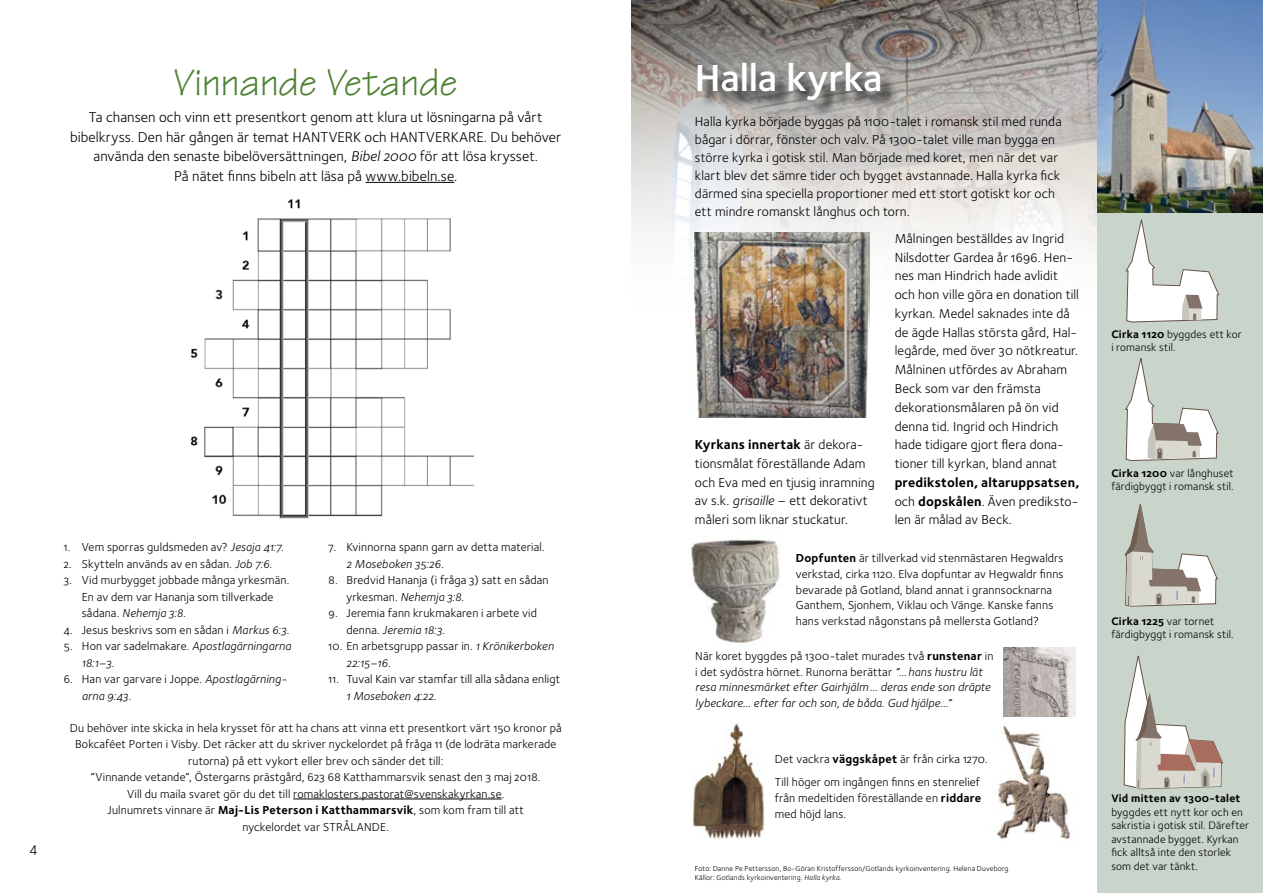
<style>
.page{position:relative;width:1263px;height:893px;background:#fff}
.page>*{position:absolute;margin:0;border:0;box-sizing:border-box;transform-origin:0 0}
.t1{font:40.5px "Tekton";letter-spacing:-.01em;color:#4e8134}
.t2{font:39px "Foundry Sterling Demi OSF";letter-spacing:-.005em;color:#fff}
.t3{font:14.7px/19.5px "Foundry Sterling Book OSF";letter-spacing:.005em;color:#000;text-align:center}
.t4{font:13.5px/18.8px "Foundry Sterling Book OSF";letter-spacing:.01em;color:#000}
.t5{font:13.5px "Foundry Sterling Bold OSF";letter-spacing:.015em;color:#000}
.t6{font:12px/16.5px "Foundry Sterling Book OSF";letter-spacing:.015em;color:#000}
.t7{font:12px/15.8px "Foundry Sterling Book Italic OSF";letter-spacing:.015em;color:#000}
.t8{font:11.25px/13.5px "Foundry Sterling Book OSF";letter-spacing:.015em;color:#000}
.t9{font:11.25px "Foundry Sterling Bold OSF";letter-spacing:.02em;color:#000}
.t10{font:7.5px/9px "Foundry Sterling Book OSF";letter-spacing:.02em;color:#000}
.s1{font-family:"Foundry Sterling Book Italic OSF"}
.s2{font-family:"Foundry Sterling Book OSF"}
.s3{font-family:"Foundry Sterling";font-style:italic}
.s4{font-family:"Foundry Sterling Bold OSF"}
</style>
<div class="page">
<img style="left:631px;top:0;width:466px;height:18px">
<svg style="left:631px;top:18px;width:466px;height:295px"></svg>
<div style="left:1097px;top:188px;width:166px;height:705px;background:#c9d5cb"></div>
<div style="left:700px;top:66px;width:198px;height:53px;background:#000;opacity:.75"></div>
<img style="left:190px;top:199px;width:283px;height:320px">
<hr style="left:293px;top:799px;width:209px;height:1px;background:#000">
<img style="left:1097px;top:0;width:166px;height:213px">
<svg style="left:1126px;top:220px;width:93px;height:102px"></svg>
<svg style="left:1125px;top:358px;width:93px;height:103px"></svg>
<svg style="left:1124px;top:504px;width:94px;height:102px"></svg>
<svg style="left:1124px;top:656px;width:99px;height:133px"></svg>
<img style="left:695px;top:233px;width:175px;height:184px">
<img style="left:692px;top:723px;width:73px;height:116px">
<img style="left:991px;top:725px;width:83px;height:116px">
<img style="left:691px;top:539px;width:89px;height:104px">
<img style="left:1003px;top:648px;width:72px;height:69px">
<hr style="left:366px;top:182px;width:88px;height:1px;background:#000">
<h1 class="t1" style="left:174px;top:57px;width:285px">Vinnande Vetande</h1>
<p class="t3" style="left:70px;top:107px;width:492px">Ta chansen och vinn ett presentkort genom att klura ut lösningarna på vårt bibelkryss. Den här gången är temat HANTVERK och HANTVERKARE. Du behöver använda den senaste bibelöversättningen, <span class="s1">Bibel 2000</span> för att lösa krysset.<br>På nätet finns bibeln att läsa på www.bibeln.se.</p>
<h2 class="t2" style="left:695px;top:50px;width:189px">Halla kyrka</h2>
<p class="t4" style="left:695px;top:112px;width:368px;line-height:18px">Halla kyrka började byggas på 1100-talet i romansk stil med runda bågar i dörrar, fönster och valv. På 1300-talet ville man bygga en större kyrka i gotisk stil. Man började med koret, men när det var klart blev det sämre tider och bygget avstannade. Halla kyrka fick därmed sina speciella proportioner med ett stort gotiskt kor och ett mindre romanskt långhus och torn.</p>
<p class="t5" style="left:695px;top:435px;width:170px">Kyrkans innertak <span class="s2">är dekora-</span></p>
<p class="t4" style="left:695px;top:454px;width:181px">tionsmålat föreställande Adam och Eva med en tjusig inramning av s.k. <span class="s3">grisaille</span> – ett dekorativt måleri som liknar stuckatur.</p>
<p class="t4" style="left:895px;top:229px;width:186px">Målningen beställdes av Ingrid<br>Nilsdotter Gardea år 1696. Hen&shy;nes man Hindrich hade avlidit och hon ville göra en donation till kyrkan. Medel saknades inte då de ägde Hallas största gård, Hal&shy;legårde, med över 30 nötkreatur.<br>Målninen utfördes av Abraham<br>Beck som var den främsta dekorationsmålaren på ön vid denna tid. Ingrid och Hindrich hade tidigare gjort flera dona&shy;tioner till kyrkan, bland annat</p>
<p class="t5" style="left:895px;top:473px;width:186px">predikstolen, altaruppsatsen,</p>
<p class="t4" style="left:895px;top:491px;width:185px">och <span class="s4">dopskålen</span>. Även prediksto&shy;len är målad av Beck.</p>
<p class="t8" style="left:1111px;top:327px;width:132px"><span class="s4">Cirka 1120</span> byggdes ett kor i romansk stil.</p>
<p class="t8" style="left:1111px;top:466px;width:124px"><span class="s4">Cirka 1200</span> var långhuset färdigbyggt i romansk stil.</p>
<p class="t6" style="left:64px;top:539px;width:221px">1. Vem sporras guldsmeden av? <span class="s1">Jesaja 41:7.</span></p>
<p class="t6" style="left:64px;top:555px;width:210px">2. Skytteln används av en sådan. <span class="s1">Job 7:6.</span></p>
<p class="t6" style="left:64px;top:572px;width:227px;text-align:center">3. Vid murbygget jobbade många yrkesmän.<br>En av dem var Hananja som tillverkade</p>
<p class="t7" style="left:82px;top:605px;width:106px"><span class="s2">sådana.</span> Nehemja 3:8.</p>
<p class="t6" style="left:64px;top:621px;width:227px">4. Jesus beskrivs som en sådan i <span class="s1">Markus 6:3.</span></p>
<p class="t6" style="left:64px;top:638px;width:229px">5. Hon var sadelmakare. <span class="s1">Apostlagärningarna</span></p>
<p class="t7" style="left:82px;top:655px;width:34px">18:1–3.</p>
<p class="t6" style="left:64px;top:671px;width:225px">6. Han var garvare i Joppe. <span class="s1">Apostlagärning-</span></p>
<p class="t7" style="left:82px;top:688px;width:51px">arna 9:43.</p>
<p class="t6" style="left:328px;top:539px;width:218px">7. Kvinnorna spann garn av detta material.</p>
<p class="t7" style="left:346px;top:556px;width:99px">2 Moseboken 35:26.</p>
<p class="t6" style="left:328px;top:572px;width:222px">8. Bredvid Hananja (i fråga 3) satt en sådan</p>
<p class="t7" style="left:346px;top:589px;width:119px"><span class="s2">yrkesman.</span> Nehemja 3:8.</p>
<p class="t6" style="left:328px;top:605px;width:210px">9. Jeremia fann krukmakaren i arbete vid</p>
<p class="t7" style="left:346px;top:622px;width:100px"><span class="s2">denna.</span> Jeremia 18:3.</p>
<p class="t6" style="left:328px;top:638px;width:227px">10. En arbetsgrupp passar in. <span class="s1">1 Krönikerboken</span></p>
<p class="t7" style="left:346px;top:655px;width:46px">22:15–16.</p>
<p class="t6" style="left:328px;top:671px;width:233px">11. Tuval Kain var stamfar till alla sådana enligt</p>
<p class="t7" style="left:346px;top:688px;width:91px">1 Moseboken 4:22.</p>
<p class="t6" style="left:70px;top:719px;width:493px;text-align:center">Du behöver inte skicka in hela krysset för att ha chans att vinna ett presentkort värt 150 kronor på Bokcaféet Porten i Visby. Det räcker att du skriver nyckelordet på fråga 11 (de lodräta markerade rutorna) på ett vykort eller brev och sänder det till:<br>”Vinnande vetande”, Östergarns prästgård, 623 68 Katthammarsvik senast den 3 maj 2018.<br>Vill du maila svaret gör du det till romaklosters.pastorat@svenskakyrkan.se.<br>Julnumrets vinnare är <span class="s4">Maj-Lis Peterson i Katthammarsvik</span>, som kom fram till att<br>nyckelordet var STRÅLANDE.</p>
<p class="t6" style="left:796px;top:550px;width:269px;line-height:15.8px"><span class="s4">Dopfunten</span> är tillverkad vid stenmästaren Hegwaldrs verkstad, cirka 1120. Elva dopfuntar av Hegwaldr finns bevarade på Gotland, bland annat i grannsocknarna Ganthem, Sjonhem, Viklau och Vänge. Kanske fanns hans verkstad någonstans på mellersta Gotland?</p>
<p class="t6" style="left:695px;top:647px;width:300px;line-height:15.8px">När koret byggdes på 1300-talet murades två <span class="s4">runstenar</span> in i det sydöstra hörnet. Runorna berättar <span class="s1">”…hans hustru lät</span></p>
<p class="t7" style="left:695px;top:679px;width:297px">resa minnesmärket efter Gairhjälm… deras ende son dräpte lybeckare… efter far och son, de båda. Gud hjälpe…”</p>
<p class="t9" style="left:1111px;top:613px;width:104px">Cirka 1225 <span class="s2">var tornet</span></p>
<p class="t8" style="left:1111px;top:627px;width:124px">färdigbyggt i romansk stil.</p>
<p class="t6" style="left:775px;top:747px;width:214px;line-height:23.2px">Det vackra <span class="s4">väggskåpet</span> är från cirka 1270.<br>Till höger om ingången finns en stenrelief</p>
<p class="t6" style="left:775px;top:790px;width:208px;line-height:15.8px">från medeltiden föreställande en <span class="s4">riddare </span>med höjd lans.</p>
<p class="t9" style="left:1111px;top:790px;width:131px">Vid mitten av 1300-talet</p>
<p class="t8" style="left:1111px;top:805px;width:139px">byggdes ett nytt kor och en sakristia i gotisk stil. Därefter avstannade bygget. Kyrkan fick alltså inte den storlek som det var tänkt.</p>
<p class="t3" style="left:30px;top:838px;width:9px">4</p>
<p class="t3" style="left:1226px;top:838px;width:9px">5</p>
<p class="t10" style="left:695px;top:863px;width:317px">Foto: Danne Pe Pettersson, Bo-Göran Kristoffersson/Gotlands kyrkoinventering. Helena Duveborg.<br>Källor: Gotlands kyrkoinventering. <span class="s1">Halla kyrka</span>.</p>
</div>
